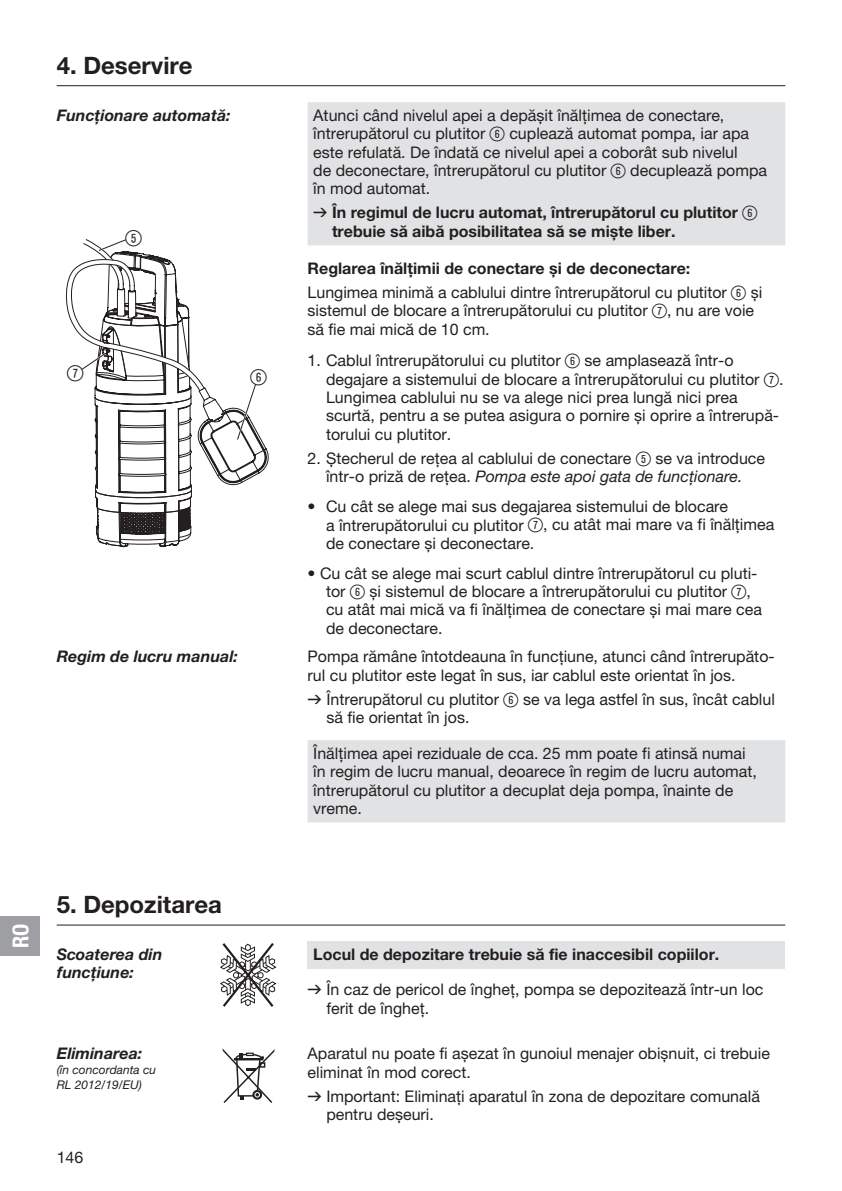
<style>
.page{position:relative;width:842px;height:1191px;background:#fff}
.page>*{position:absolute;margin:0;border:0;box-sizing:border-box;transform-origin:0 0}
.t1{font:700 24px "GARDENA Pro";color:#231f20}
.t2{font:22px "Ziffernim Kreisund Quadrat BQ";color:#231f20}
.t3{font:22px "GARDENA Pro Bo Cond";color:#fff}
.t4{font:16px/18.4px "GARDENA Pro";color:#231f20}
.t5{font:700 16px/18.4px "GARDENA Pro";color:#231f20}
.t6{font:italic 700 16px/18.4px "GARDENA Pro";color:#231f20}
.t7{font:italic 12px/15px "GARDENA Pro";color:#231f20}
.s1{font-family:"Ziffernim Kreisund Quadrat BQ";font-size:20px}
.s2{font-family:"Formdruck";font-weight:400}
.s3{font-family:"Ziffernim Kreisund Quadrat BQ";font-weight:400;font-size:20px}
.s4{font-weight:700}
.s5{font-style:italic}
.s6{font-family:"Formdruck"}
</style>
<div class="page">
<svg style="left:308px;top:102px;width:477px;height:720px"></svg>
<hr style="left:57px;top:85px;width:728px;height:1px;background:#231f20">
<svg style="left:65px;top:239px;width:204px;height:309px"></svg>
<div style="left:308px;top:941px;width:477px;height:27px;background:#e1e2e4"></div>
<hr style="left:57px;top:924px;width:728px;height:1px;background:#231f20">
<svg style="left:220px;top:943px;width:57px;height:64px"></svg>
<svg style="left:221px;top:1048px;width:54px;height:55px"></svg>
<div style="left:0;top:916px;width:40px;height:39px;background:#9d9fa2"></div>
<h1 class="t1" style="left:57px;top:50px;width:138px">4. Deservire</h1>
<p class="t6" style="left:57px;top:105px;width:175px">Funcţionare automată:</p>
<h2 class="t2" style="left:125px;top:225px;width:18px">5</h2>
<h2 class="t2" style="left:67px;top:361px;width:18px">7</h2>
<h2 class="t2" style="left:251px;top:364px;width:18px">6</h2>
<p class="t4" style="left:313px;top:106px;width:455px">Atunci când nivelul apei a depășit înălţimea de conectare, întrerupătorul cu plutitor <span class="s1">6</span> cuplează automat pompa, iar apa este refulată. De îndată ce nivelul apei a coborât sub nivelul<br>de deconectare, întrerupătorul cu plutitor <span class="s1">6</span> decuplează pompa în mod automat.</p>
<p class="t5" style="left:332px;top:203px;width:427px;text-indent:-19px"><span class="s2">v</span> În regimul de lucru automat, întrerupătorul cu plutitor <span class="s3">6 </span>trebuie să aibă posibilitatea să se miște liber.</p>
<p class="t4" style="left:308px;top:256px;width:456px;line-height:24px"><span class="s4">Reglarea înălţimii de conectare și de deconectare:<br></span>Lungimea minimă a cablului dintre întrerupătorul cu plutitor <span class="s1">6</span> și</p>
<p class="t4" style="left:308px;top:301px;width:448px">sistemul de blocare a întrerupătorului cu plutitor <span class="s1">7</span>, nu are voie să fie mai mică de 10 cm.</p>
<p class="t4" style="left:326px;top:351px;width:459px;text-indent:-18px">1. Cablul întrerupătorului cu plutitor <span class="s1">6</span> se amplasează într-o degajare a sistemului de blocare a întrerupătorului cu plutitor <span class="s1">7</span>.<br>Lungimea cablului nu se va alege nici prea lungă nici prea scurtă, pentru a se putea asigura o pornire și oprire a întrerupă&shy;torului cu plutitor.</p>
<p class="t4" style="left:308px;top:449px;width:459px;text-align:center">2. Ștecherul de reţea al cablului de conectare <span class="s1">5</span> se va introduce într-o priză de reţea. <span class="s5">Pompa este apoi gata de funcționare.</span></p>
<p class="t4" style="left:326px;top:497px;width:450px;text-indent:-18px">• Cu cât se alege mai sus degajarea sistemului de blocare<br>a întrerupătorului cu plutitor <span class="s1">7</span>, cu atât mai mare va fi înălţimea de conectare și deconectare.</p>
<p class="t4" style="left:326px;top:563px;width:437px;text-indent:-18px">• Cu cât se alege mai scurt cablul dintre întrerupătorul cu pluti&shy;tor <span class="s1">6</span> și sistemul de blocare a întrerupătorului cu plutitor <span class="s1">7</span>, cu atât mai mică va fi înălţimea de conectare și mai mare cea de deconectare.</p>
<p class="t6" style="left:57px;top:647px;width:183px">Regim de lucru manual:</p>
<p class="t4" style="left:308px;top:647px;width:469px">Pompa rămâne întotdeauna în funcţiune, atunci când întrerupăto&shy;rul cu plutitor este legat în sus, iar cablul este orientat în jos.</p>
<p class="t4" style="left:326px;top:689px;width:450px;text-indent:-19px"><span class="s6">v</span> Întrerupătorul cu plutitor <span class="s1">6</span> se va lega astfel în sus, încât cablul să fie orientat în jos.</p>
<p class="t4" style="left:313px;top:743px;width:445px">Înălţimea apei reziduale de cca. 25 mm poate fi atinsă numai în regim de lucru manual, deoarece în regim de lucru automat, întrerupătorul cu plutitor a decuplat deja pompa, înainte de vreme.</p>
<h2 class="t3" style="left:7px;top:948px;width:26px;rotate:-90deg">RO</h2>
<h1 class="t1" style="left:57px;top:889px;width:167px">5. Depozitarea</h1>
<p class="t6" style="left:57px;top:944px;width:107px">Scoaterea din funcţiune:</p>
<p class="t4" style="left:308px;top:936px;width:457px;line-height:35.2px;text-indent:6px"><span class="s4">Locul de depozitare trebuie să fie inaccesibil copiilor.<br></span><span class="s6">v</span> În caz de pericol de îngheţ, pompa se depozitează într-un loc</p>
<p class="t4" style="left:326px;top:998px;width:104px">ferit de îngheţ.</p>
<p class="t6" style="left:57px;top:1043px;width:87px">Eliminarea:</p>
<p class="t7" style="left:57px;top:1062px;width:101px">(în concordanta cu<br>RL 2012/19/EU)</p>
<p class="t4" style="left:308px;top:1044px;width:464px">Aparatul nu poate fi aşezat în gunoiul menajer obişnuit, ci trebuie eliminat în mod corect.</p>
<p class="t4" style="left:326px;top:1086px;width:435px;text-indent:-19px"><span class="s6">v</span> Important: Eliminaţi aparatul în zona de depozitare comunală pentru deşeuri.</p>
<p class="t4" style="left:57px;top:1147px;width:28px">146</p>
</div>
